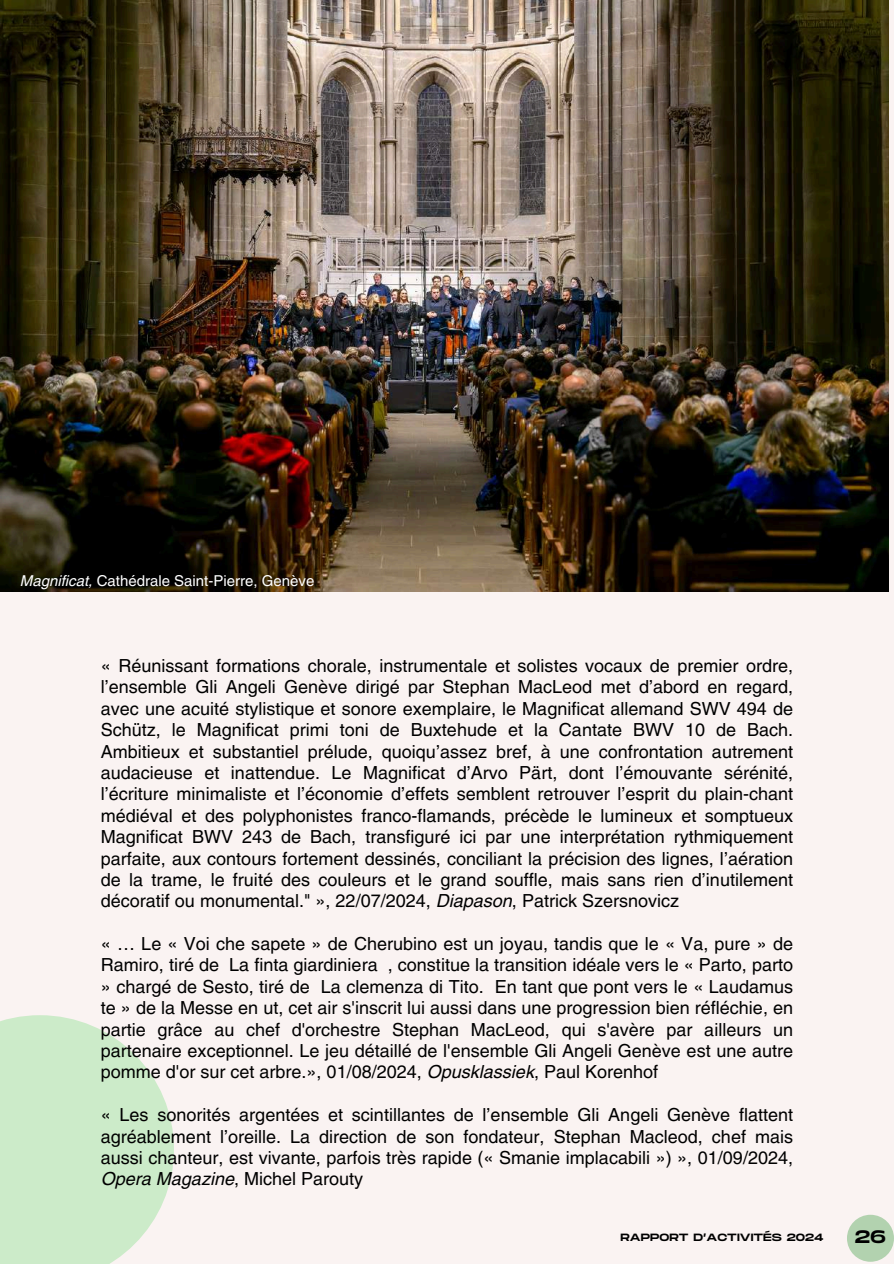
<style>
.page{position:relative;width:894px;height:1264px;background:#fff}
.page>*{position:absolute;margin:0;border:0;box-sizing:border-box;transform-origin:0 0}
.t1{font:18px/21.5px "Helvetica LT Pro";color:#000;text-align:justify}
.t2{font:18px "Monument Extended";color:#000}
.t3{font:15px "Helvetica LT Pro";color:#fff}
.t4{font:10.5px "Monument Extended";color:#000}
.s1{font-style:italic}
</style>
<div class="page">
<div style="left:0;top:0;width:893px;height:1263px;background:#faf3f2"></div>
<div style="left:846px;top:1214px;width:47px;height:47px;background:#b2d2af;border-radius:50%"></div>
<div style="left:0;top:1015px;width:174px;height:248px;background:#ccebc9"></div>
<img style="left:0;top:0;width:888px;height:591px">
<p class="t3" style="left:20px;top:574px;width:296px"><span class="s1">Magnificat,</span> Cathédrale Saint-Pierre, Genève</p>
<p class="t1" style="left:101px;top:656px;width:693px">« Réunissant formations chorale, instrumentale et solistes vocaux de premier ordre, l’ensemble Gli Angeli Genève dirigé par Stephan MacLeod met d’abord en regard, avec une acuité stylistique et sonore exemplaire, le Magnificat allemand SWV 494 de Schütz, le Magnificat primi toni de Buxtehude et la Cantate BWV 10 de Bach.<br>Ambitieux et substantiel prélude, quoiqu’assez bref, à une confrontation autrement audacieuse et inattendue. Le Magnificat d’Arvo Pärt, dont l’émouvante sérénité, l’écriture minimaliste et l’économie d’effets semblent retrouver l’esprit du plain-chant médiéval et des polyphonistes franco-flamands, précède le lumineux et somptueux Magnificat BWV 243 de Bach, transfiguré ici par une interprétation rythmiquement parfaite, aux contours fortement dessinés, conciliant la précision des lignes, l’aération de la trame, le fruité des couleurs et le grand souffle, mais sans rien d’inutilement décoratif ou monumental." », 22/07/2024, <span class="s1">Diapason</span>, Patrick Szersnovicz</p>
<p class="t1" style="left:101px;top:934px;width:693px">« … Le « Voi che sapete » de Cherubino est un joyau, tandis que le « Va, pure » de Ramiro, tiré de La finta giardiniera , constitue la transition idéale vers le « Parto, parto » chargé de Sesto, tiré de La clemenza di Tito. En tant que pont vers le « Laudamus te » de la Messe en ut, cet air s'inscrit lui aussi dans une progression bien réfléchie, en partie grâce au chef d'orchestre Stephan MacLeod, qui s'avère par ailleurs un partenaire exceptionnel. Le jeu détaillé de l'ensemble Gli Angeli Genève est une autre pomme d'or sur cet arbre.», 01/08/2024, <span class="s1">Opusklassiek</span>, Paul Korenhof</p>
<p class="t1" style="left:101px;top:1105px;width:693px">« Les sonorités argentées et scintillantes de l’ensemble Gli Angeli Genève flattent agréablement l’oreille. La direction de son fondateur, Stephan Macleod, chef mais aussi chanteur, est vivante, parfois très rapide (« Smanie implacabili ») », 01/09/2024, <span class="s1">Opera Magazine</span>, Michel Parouty</p>
<p class="t4" style="left:620px;top:1231px;width:204px">RAPPORT D’ACTIVITÉS 2024</p>
<p class="t2" style="left:854px;top:1226px;width:33px">26</p>
</div>
